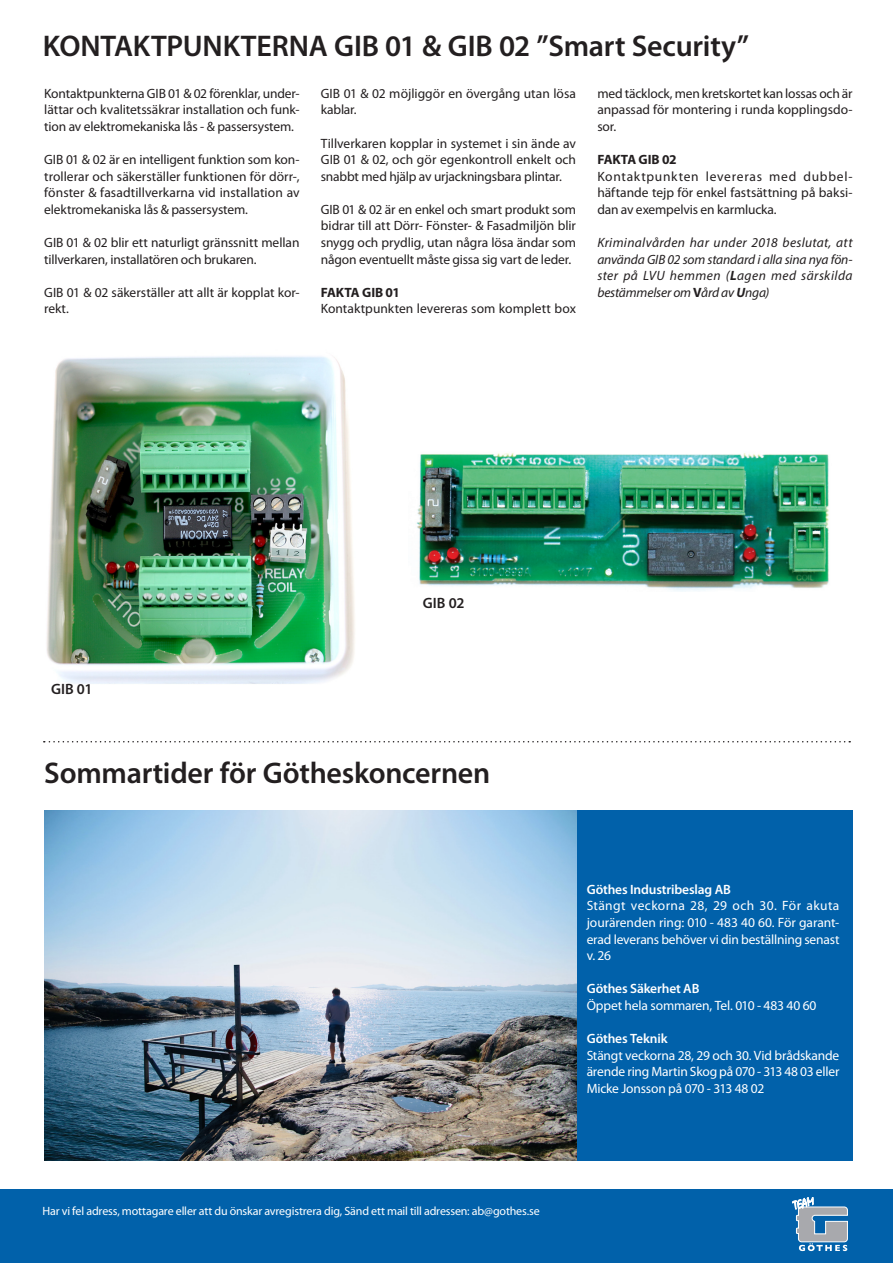
<style>
.page{position:relative;width:893px;height:1263px;background:#fff}
.page>*{position:absolute;margin:0;border:0;box-sizing:border-box;transform-origin:0 0}
.Rubrik_mellan{font:600 30px "Myriad Pro";letter-spacing:-.01em;color:#231f20}
.t1{font:600 15px "Myriad Pro";letter-spacing:.005em;color:#231f20}
.Brödtext{font:13.5px/16.6px "Myriad Pro";letter-spacing:-.005em;color:#231f20;text-align:justify}
.Brödtext-2{font:13.5px/16.6px "Myriad Pro";letter-spacing:-.01em;color:#fff;text-align:justify}
.Brödtext-3{font:italic 13.5px/16.6px "Myriad Pro";letter-spacing:.025em;color:#231f20;text-align:justify}
.Brödtext-4{font:600 13.5px "Myriad Pro";letter-spacing:-.01em;color:#fff}
.Brödtext-5{font:700 13.5px "Myriad Pro";letter-spacing:-.015em;color:#231f20}
.Fakta{font:12px "Myriad Pro";letter-spacing:-.015em;color:#fff}
.s1{font-weight:700}
.s2{font-weight:700;font-style:normal}
</style>
<div class="page">
<div style="left:0;top:1189px;width:893px;height:74px;background:#0161aa"></div>
<div style="left:576px;top:811px;width:277px;height:350px;background:#0161aa"></div>
<svg style="left:792px;top:1197px;width:56px;height:54px"></svg>
<img style="left:46px;top:356px;width:309px;height:328px">
<svg style="left:44px;top:741px;width:806px;height:1px"></svg>
<img style="left:416px;top:453px;width:413px;height:138px">
<img style="left:44px;top:811px;width:532px;height:350px">
<p class="Rubrik_mellan" style="left:43px;top:30px;width:708px">KONTAKTPUNKTERNA GIB 01 &amp; GIB 02 ”Smart Security”</p>
<p class="Brödtext" style="left:44px;top:85px;width:257px">Kontaktpunkterna GIB 01 &amp; 02 förenklar, under&shy;lättar och kvalitetssäkrar installation och funk&shy;tion av elektromekaniska lås - &amp; passersystem.</p>
<p class="Brödtext" style="left:44px;top:152px;width:257px">GIB 01 &amp; 02 är en intelligent funktion som kon&shy;trollerar och säkerställer funktionen för dörr-, fönster &amp; fasadtillverkarna vid installation av elektromekaniska lås &amp; passersystem.</p>
<p class="Brödtext" style="left:44px;top:234px;width:257px">GIB 01 &amp; 02 blir ett naturligt gränssnitt mellan tillverkaren, installatören och brukaren.</p>
<p class="Brödtext" style="left:44px;top:284px;width:257px">GIB 01 &amp; 02 säkerställer att allt är kopplat kor&shy;rekt.</p>
<p class="Brödtext" style="left:321px;top:85px;width:257px">GIB 01 &amp; 02 möjliggör en övergång utan lösa kablar.</p>
<p class="Brödtext" style="left:321px;top:135px;width:257px">Tillverkaren kopplar in systemet i sin ände av GIB 01 &amp; 02, och gör egenkontroll enkelt och snabbt med hjälp av urjackningsbara plintar.</p>
<p class="Brödtext" style="left:321px;top:201px;width:257px">GIB 01 &amp; 02 är en enkel och smart produkt som bidrar till att Dörr- Fönster- &amp; Fasadmiljön blir snygg och prydlig, utan några lösa ändar som någon eventuellt måste gissa sig vart de leder.</p>
<p class="Brödtext-5" style="left:321px;top:283px;width:81px">FAKTA GIB 01</p>
<p class="Brödtext" style="left:321px;top:301px;width:257px">Kontaktpunkten levereras som komplett box</p>
<p class="Brödtext" style="left:597px;top:85px;width:257px">med täcklock, men kretskortet kan lossas och är anpassad för montering i runda kopplingsdo&shy;sor.</p>
<p class="Brödtext-5" style="left:597px;top:151px;width:81px">FAKTA GIB 02</p>
<p class="Brödtext" style="left:597px;top:168px;width:257px">Kontaktpunkten levereras med dubbel&shy;häftande tejp för enkel fastsättning på baksi&shy;dan av exempelvis en karmlucka.</p>
<p class="Brödtext-3" style="left:597px;top:234px;width:257px">Kriminalvården har under 2018 beslutat, att använda GIB 02 som standard i alla sina nya fön&shy;ster på LVU hemmen (<span class="s1">L</span>agen med särskilda bestämmelser om <span class="s2">V</span>ård av <span class="s1">U</span>nga)</p>
<p class="t1" style="left:51px;top:681px;width:43px">GIB 01</p>
<p class="t1" style="left:423px;top:594px;width:43px">GIB 02</p>
<p class="Rubrik_mellan" style="left:44px;top:756px;width:448px">Sommartider för Götheskoncernen</p>
<p class="Fakta" style="left:42px;top:1205px;width:499px">Har vi fel adress, mottagare eller att du önskar avregistrera dig, Sänd ett mail till adressen: ab@gothes.se</p>
<p class="Brödtext-4" style="left:587px;top:882px;width:146px">Göthes Industribeslag AB</p>
<p class="Brödtext-2" style="left:587px;top:898px;width:254px">Stängt veckorna 28, 29 och 30. För akuta jourärenden ring: 010 - 483 40 60. För garant&shy;erad leverans behöver vi din beställning senast v. 26</p>
<p class="Brödtext-4" style="left:587px;top:981px;width:114px">Göthes Säkerhet AB</p>
<p class="Brödtext-2" style="left:587px;top:997px;width:231px">Öppet hela sommaren, Tel. 010 - 483 40 60</p>
<p class="Brödtext-4" style="left:587px;top:1031px;width:82px">Göthes Teknik</p>
<p class="Brödtext-2" style="left:587px;top:1047px;width:254px">Stängt veckorna 28, 29 och 30. Vid brådskande ärende ring Martin Skog på 070 - 313 48 03 eller Micke Jonsson på 070 - 313 48 02</p>
</div>
